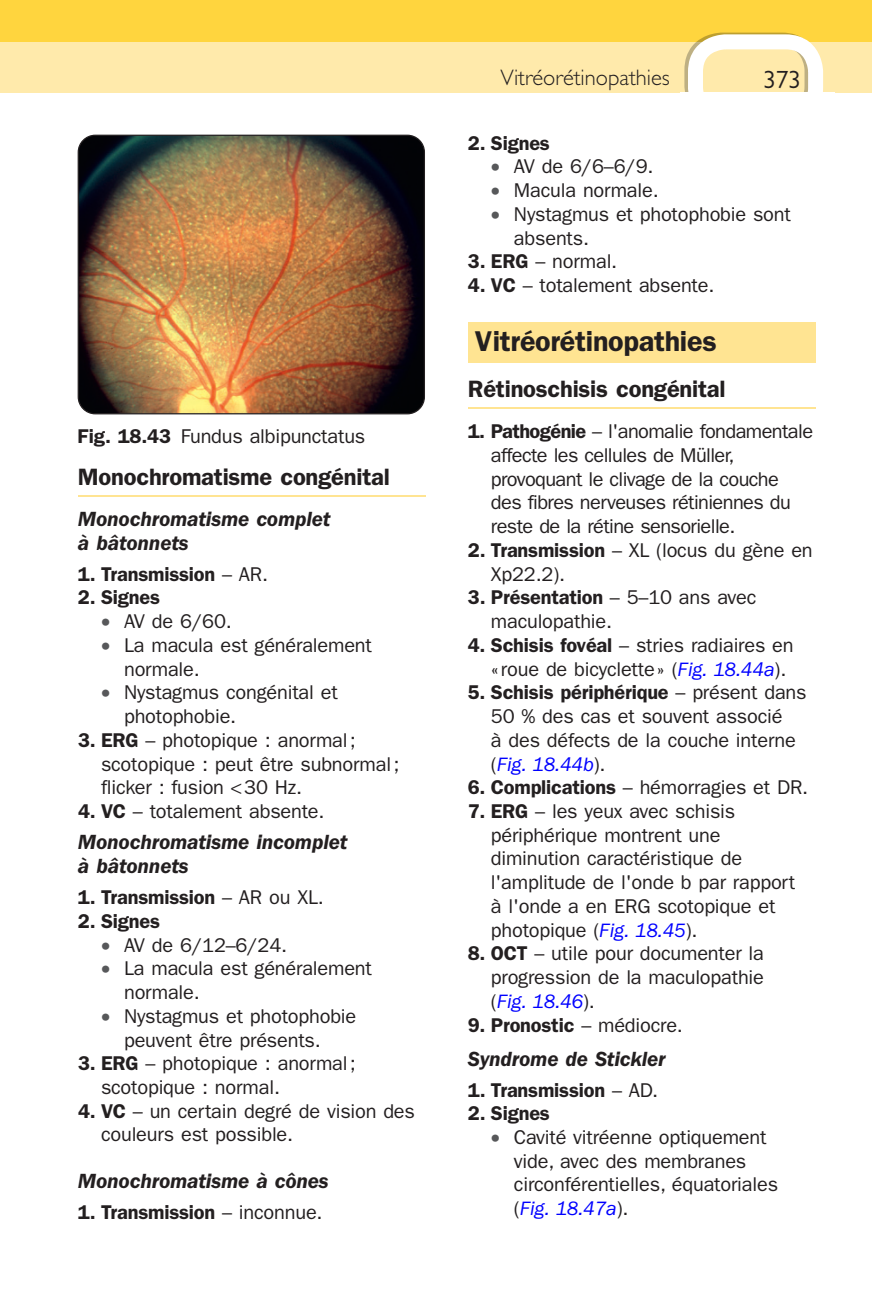
<style>
.page{position:relative;width:872px;height:1304px;background:#fff}
.page>*{position:absolute;margin:0;border:0;box-sizing:border-box;transform-origin:0 0}
.t1{font:600 28.75px "Franklin Gothic";letter-spacing:-.01em;color:#231f20}
.t2{font:25px "Gill Sans";color:#231f20}
.t3{font:600 23.75px "Franklin Gothic";letter-spacing:-.01em;color:#231f20}
.t4{font:300 22.5px "Gill Sans";color:#231f20}
.t5{font:italic 600 21.25px/23.8px "Franklin Gothic";letter-spacing:-.01em;color:#231f20}
.t6{font:20px/23.8px "Franklin Gothic";letter-spacing:-.01em;color:#231f20}
.t7{font:20px/23.8px "Franklin Gothic";letter-spacing:-.03em;color:#231f20}
.t8{font:600 20px "Franklin Gothic";letter-spacing:-.01em;color:#231f20}
.s1{font-weight:600}
.s2{font-weight:400}
.s3{color:#57585a}
.s4{font-style:italic;color:#00f}
</style>
<div class="page">
<div style="left:0;top:0;width:872px;height:92px;background:#ffd53e"></div>
<div style="left:0;top:42px;width:872px;height:50px;background:#ffeaab"></div>
<svg style="left:684px;top:33px;width:139px;height:59px"></svg>
<img style="left:78px;top:135px;width:346px;height:279px">
<div style="left:78px;top:135px;width:347px;height:279px;border:1px solid #231f20;border-radius:17px"></div>
<hr style="left:78px;top:495px;width:347px;height:2px;background:#ffe492">
<div style="left:468px;top:322px;width:347px;height:40px;background:#ffe492"></div>
<hr style="left:468px;top:407px;width:347px;height:2px;background:#ffe492">
<p class="t6" style="left:78px;top:424px;width:289px"><span class="s1">Fig. 18.43</span> Fundus albipunctatus</p>
<p class="t3" style="left:78px;top:463px;width:313px">Monochromatisme congénital</p>
<p class="t5" style="left:78px;top:507px;width:254px">Monochromatisme complet à bâtonnets</p>
<p class="t8" style="left:78px;top:562px;width:192px">1. Transmission <span class="s2">– AR.</span></p>
<p class="t8" style="left:78px;top:586px;width:84px">2. Signes</p>
<p class="t6" style="left:101px;top:610px;width:132px"><span class="s3">•</span> AV de 6/60.</p>
<p class="t6" style="left:124px;top:633px;width:249px;text-indent:-23px"><span class="s3">•</span> La macula est généralement normale.</p>
<p class="t6" style="left:124px;top:681px;width:215px;text-indent:-23px"><span class="s3">•</span> Nystagmus congénital et photophobie.</p>
<p class="t6" style="left:101px;top:728px;width:300px;text-indent:-23px"><span class="s1">3. ERG</span> – photopique : anormal ; scotopique : peut être subnormal ; flicker : fusion 30 Hz.</p>
<p class="t6" style="left:78px;top:800px;width:248px"><span class="s1">4. VC</span> – totalement absente.</p>
<p class="t5" style="left:78px;top:831px;width:271px">Monochromatisme incomplet à bâtonnets</p>
<p class="t8" style="left:78px;top:885px;width:247px">1. Transmission <span class="s2">– AR ou XL.</span></p>
<p class="t8" style="left:78px;top:909px;width:84px">2. Signes</p>
<p class="t6" style="left:101px;top:933px;width:188px"><span class="s3">•</span> AV de 6/12–6/24.</p>
<p class="t6" style="left:124px;top:957px;width:249px;text-indent:-23px"><span class="s3">•</span> La macula est généralement normale.</p>
<p class="t6" style="left:124px;top:1004px;width:234px;text-indent:-23px"><span class="s3">•</span> Nystagmus et photophobie peuvent être présents.</p>
<p class="t6" style="left:101px;top:1052px;width:256px;text-indent:-23px"><span class="s1">3. ERG</span> – photopique : anormal ; scotopique : normal.</p>
<p class="t6" style="left:101px;top:1099px;width:315px;text-indent:-23px"><span class="s1">4. VC</span> – un certain degré de vision des couleurs est possible.</p>
<p class="t5" style="left:78px;top:1169px;width:252px">Monochromatisme à cônes</p>
<p class="t8" style="left:78px;top:1200px;width:246px">1. Transmission <span class="s2">– inconnue.</span></p>
<p class="t4" style="left:500px;top:65px;width:171px">Vitréorétinopathies</p>
<p class="t2" style="left:763px;top:65px;width:39px">373</p>
<p class="t8" style="left:468px;top:131px;width:84px">2. Signes</p>
<p class="t6" style="left:491px;top:155px;width:164px"><span class="s3">•</span> AV de 6/6–6/9.</p>
<p class="t6" style="left:491px;top:179px;width:169px"><span class="s3">•</span> Macula normale.</p>
<p class="t6" style="left:514px;top:202px;width:278px;text-indent:-23px"><span class="s3">•</span> Nystagmus et photophobie sont absents.</p>
<p class="t6" style="left:468px;top:250px;width:151px"><span class="s1">3. ERG</span> – normal.</p>
<p class="t6" style="left:468px;top:274px;width:248px"><span class="s1">4. VC</span> – totalement absente.</p>
<h1 class="t1" style="left:475px;top:324px;width:243px">Vitréorétinopathies</h1>
<p class="t3" style="left:468px;top:375px;width:259px">Rétinoschisis congénital</p>
<p class="t7" style="left:491px;top:420px;width:324px;text-indent:-23px"><span class="s1">1. Pathogénie</span> – l'anomalie fondamentale affecte les cellules de Müller, provoquant le clivage de la couche des fibres nerveuses rétiniennes du reste de la rétine sensorielle.</p>
<p class="t6" style="left:491px;top:538px;width:323px;text-indent:-23px"><span class="s1">2. Transmission</span> – XL (locus du gène en<br>Xp22.2).</p>
<p class="t6" style="left:491px;top:586px;width:267px;text-indent:-23px"><span class="s1">3. Présentation</span> – 5–10 ans avec maculopathie.</p>
<p class="t6" style="left:491px;top:633px;width:304px;text-indent:-23px"><span class="s1">4. Schisis fovéal</span> – stries radiaires en « roue de bicyclette » ( <span class="s4">Fig. 18.44a</span> ).</p>
<p class="t6" style="left:491px;top:681px;width:317px;text-indent:-23px"><span class="s1">5. Schisis périphérique</span> – présent dans<br>50 % des cas et souvent associé<br>à des défects de la couche interne ( <span class="s4">Fig. 18.44b</span> ).</p>
<p class="t6" style="left:468px;top:776px;width:342px"><span class="s1">6. Complications</span> – hémorragies et DR.</p>
<p class="t6" style="left:491px;top:799px;width:306px;text-indent:-23px"><span class="s1">7. ERG</span> – les yeux avec schisis périphérique montrent une diminution caractéristique de l'amplitude de l'onde b par rapport à l'onde a en ERG scotopique et photopique ( <span class="s4">Fig. 18.45</span> ).</p>
<p class="t6" style="left:491px;top:942px;width:274px;text-align:justify;text-indent:-23px"><span class="s1">8. OCT</span> – utile pour documenter la progression de la maculopathie ( <span class="s4">Fig. 18.46</span> ).</p>
<p class="t8" style="left:468px;top:1013px;width:217px">9. Pronostic <span class="s2">– médiocre.</span></p>
<p class="t5" style="left:468px;top:1047px;width:199px">Syndrome de Stickler</p>
<p class="t8" style="left:468px;top:1078px;width:192px">1. Transmission <span class="s2">– AD.</span></p>
<p class="t8" style="left:468px;top:1102px;width:84px">2. Signes</p>
<p class="t6" style="left:514px;top:1125px;width:265px;text-indent:-23px"><span class="s3">•</span> Cavité vitréenne optiquement vide, avec des membranes circonférentielles, équatoriales ( <span class="s4">Fig. 18.47a</span> ).</p>
</div>
